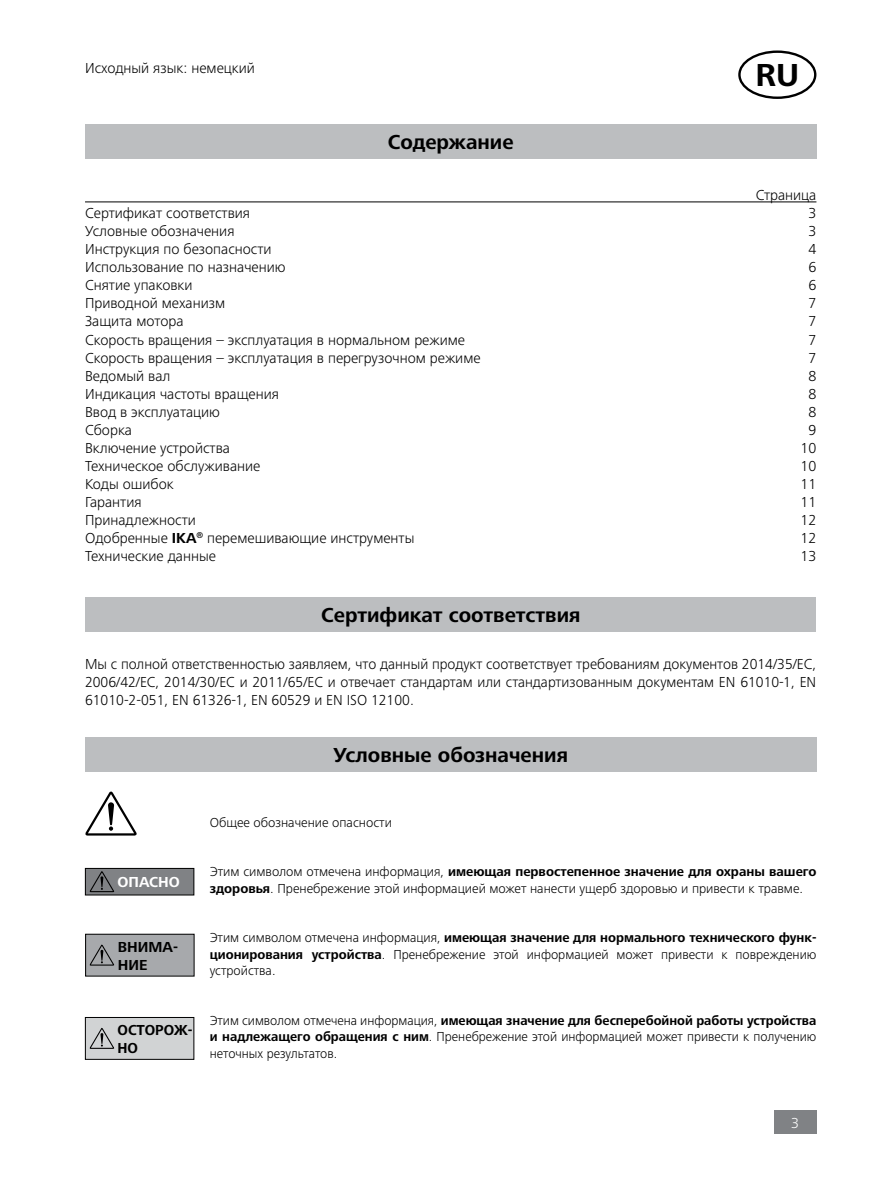
<style>
.page{position:relative;width:893px;height:1187px;background:#fff}
.page>*{position:absolute;margin:0;border:0;box-sizing:border-box;transform-origin:0 0}
.t1{font:700 33px "Frutiger Next IKA";color:#000}
.t2{font:700 21px "Frutiger Next IKA";color:#000}
.t3{font:300 15px/18px "Frutiger Next IKA";color:#000;text-align:justify}
.t4{font:700 15px/18px "Frutiger Next IKA";color:#000;scale:.95 1}
.t5{font:700 15px/18px "Frutiger Next IKA";color:#000}
.t6{font:700 15px "Frutiger Next IKA";color:#fff}
.t7{font:300 15px "Frutiger Next IKA";color:#fff}
.t8{font:300 13.5px/16.5px "Frutiger Next IKA";color:#000;text-align:justify}
.s1{font-weight:700}
</style>
<div class="page">
<div style="left:774px;top:1110px;width:42px;height:23px;background:#808285"></div>
<div style="left:85px;top:125px;width:731px;height:34px;background:#bcbec0"></div>
<hr style="left:85px;top:201px;width:731px;height:1px;background:#000">
<div style="left:738px;top:50px;width:78px;height:49px;border:2px solid #000;border-radius:50%"></div>
<div style="left:85px;top:737px;width:731px;height:34px;background:#bcbec0"></div>
<svg style="left:85px;top:791px;width:52px;height:45px"></svg>
<div style="left:85px;top:868px;width:109px;height:26px;background:#808285"></div>
<div style="left:85px;top:868px;width:109px;height:27px;border:1px solid #000"></div>
<svg style="left:89px;top:871px;width:25px;height:23px"></svg>
<div style="left:85px;top:1017px;width:109px;height:42px;background:#d1d3d4"></div>
<div style="left:85px;top:1017px;width:109px;height:42px;border:1px solid #000"></div>
<svg style="left:89px;top:1027px;width:25px;height:22px"></svg>
<div style="left:86px;top:934px;width:108px;height:42px;background:#a7a9ac"></div>
<div style="left:85px;top:933px;width:109px;height:43px;border:1px solid #000"></div>
<svg style="left:89px;top:944px;width:25px;height:22px"></svg>
<div style="left:85px;top:597px;width:731px;height:34px;background:#bcbec0"></div>
<p class="t3" style="left:85px;top:59px;width:171px">Исходный язык: немецкий</p>
<h2 class="t2" style="left:388px;top:130px;width:127px">Содержание</h2>
<h1 class="t1" style="left:755px;top:56px;width:45px">RU</h1>
<p class="t3" style="left:756px;top:186px;width:62px">Страница</p>
<p class="t3" style="left:85px;top:204px;width:167px">Сертификат соответствия</p>
<p class="t3" style="left:808px;top:204px;width:9px">3</p>
<p class="t3" style="left:85px;top:222px;width:151px">Условные обозначения</p>
<p class="t3" style="left:808px;top:222px;width:9px">3</p>
<p class="t3" style="left:85px;top:240px;width:188px">Инструкция по безопасности</p>
<p class="t3" style="left:808px;top:240px;width:9px">4</p>
<p class="t3" style="left:85px;top:258px;width:202px">Использование по назначению</p>
<p class="t3" style="left:808px;top:258px;width:9px">6</p>
<p class="t3" style="left:85px;top:276px;width:109px">Снятие упаковки</p>
<p class="t3" style="left:808px;top:276px;width:9px">6</p>
<p class="t3" style="left:85px;top:294px;width:142px">Приводной механизм</p>
<p class="t3" style="left:808px;top:294px;width:9px">7</p>
<p class="t3" style="left:85px;top:312px;width:100px">Защита мотора</p>
<p class="t3" style="left:808px;top:312px;width:9px">7</p>
<p class="t3" style="left:85px;top:330px;width:382px">Скорость вращения – эксплуатация в нормальном режиме</p>
<p class="t3" style="left:808px;top:330px;width:9px">7</p>
<p class="t3" style="left:85px;top:348px;width:397px">Скорость вращения – эксплуатация в перегрузочном режиме</p>
<p class="t3" style="left:808px;top:348px;width:9px">7</p>
<p class="t3" style="left:85px;top:366px;width:87px">Ведомый вал</p>
<p class="t3" style="left:808px;top:366px;width:9px">8</p>
<p class="t3" style="left:85px;top:384px;width:195px">Индикация частоты вращения</p>
<p class="t3" style="left:808px;top:384px;width:9px">8</p>
<p class="t3" style="left:85px;top:402px;width:136px">Ввод в эксплуатацию</p>
<p class="t3" style="left:808px;top:402px;width:9px">8</p>
<p class="t3" style="left:85px;top:420px;width:48px">Сборка</p>
<p class="t3" style="left:808px;top:420px;width:9px">9</p>
<p class="t3" style="left:85px;top:438px;width:146px">Включение устройства</p>
<p class="t3" style="left:800px;top:438px;width:17px">10</p>
<p class="t3" style="left:85px;top:456px;width:177px">Техническое обслуживание</p>
<p class="t3" style="left:800px;top:456px;width:17px">10</p>
<p class="t3" style="left:85px;top:474px;width:90px">Коды ошибок</p>
<p class="t3" style="left:800px;top:474px;width:17px">11</p>
<p class="t3" style="left:85px;top:492px;width:58px">Гарантия</p>
<p class="t3" style="left:800px;top:492px;width:17px">11</p>
<p class="t3" style="left:85px;top:510px;width:112px">Принадлежности</p>
<p class="t3" style="left:800px;top:510px;width:17px">12</p>
<p class="t3" style="left:85px;top:528px;width:331px">Одобренные <span class="s1">IKA</span><sup>®</sup> перемешивающие инструменты</p>
<p class="t3" style="left:800px;top:528px;width:17px">12</p>
<p class="t3" style="left:85px;top:546px;width:132px">Технические данные</p>
<p class="t3" style="left:800px;top:546px;width:17px">13</p>
<h2 class="t2" style="left:321px;top:603px;width:261px">Сертификат соответствия</h2>
<p class="t3" style="left:85px;top:655px;width:733px">Мы с полной ответственностью заявляем, что данный продукт соответствует требованиям документов 2014/35/EC, 2006/42/EC, 2014/30/EC и 2011/65/EC и отвечает стандартам или стандартизованным документам EN 61010-1, EN 61010-2-051, EN 61326-1, EN 60529 и EN ISO 12100.</p>
<h2 class="t2" style="left:333px;top:743px;width:236px">Условные обозначения</h2>
<p class="t6" style="left:118px;top:873px;width:64px">ОПАСНО</p>
<p class="t5" style="left:118px;top:937px;width:62px">ВНИМА-<br>НИЕ</p>
<p class="t4" style="left:118px;top:1021px;width:80px">ОСТОРОЖ-<br>НО</p>
<p class="t8" style="left:210px;top:813px;width:184px">Общее обозначение опасности</p>
<p class="t8" style="left:210px;top:863px;width:608px">Этим символом отмечена информация, <span class="s1">имеющая первостепенное значение для охраны вашего здоровья</span>. Пренебрежение этой информацией может нанести ущерб здоровью и привести к травме.</p>
<p class="t8" style="left:210px;top:929px;width:608px">Этим символом отмечена информация, <span class="s1">имеющая значение для нормального технического функ&shy;ционирования устройства</span>. Пренебрежение этой информацией может привести к повреждению устройства.</p>
<p class="t8" style="left:210px;top:1011px;width:608px">Этим символом отмечена информация, <span class="s1">имеющая значение для бесперебойной работы устройства и надлежащего обращения с ним</span>. Пренебрежение этой информацией может привести к получению неточных результатов.</p>
<p class="t7" style="left:791px;top:1113px;width:9px">3</p>
</div>
